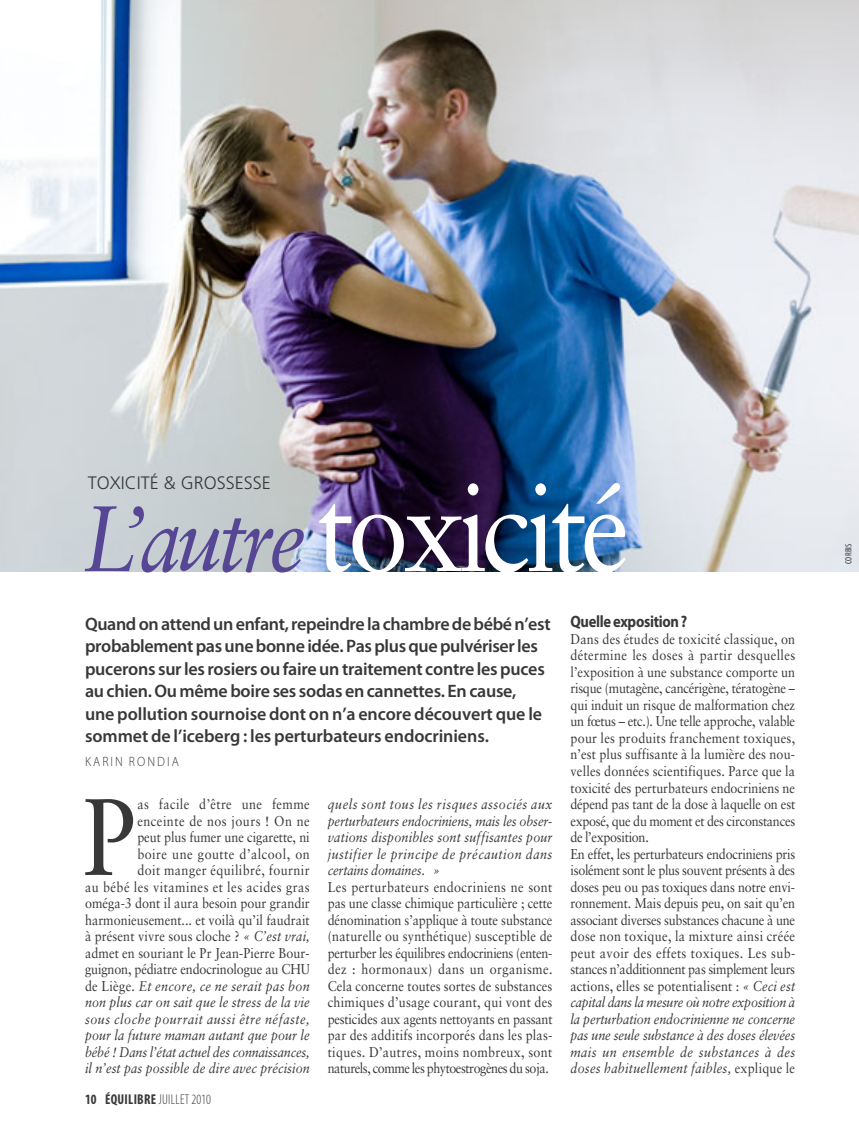
<style>
.page{position:relative;width:859px;height:1136px;background:#fff}
.page>*{position:absolute;margin:0;border:0;box-sizing:border-box;transform-origin:0 0}
.t1{font:123.75px "Sabon";letter-spacing:-.05em;color:#fff;scale:.88 1}
.t2{font:108.75px "Sabon";color:#393839;scale:.88 1}
.t3{font:600 18px/22.5px "Myriad Pro";letter-spacing:-.015em;color:#393839}
.t4{font:300 18px "Frutiger";color:#393839}
.t5{font:700 16.5px "Myriad Pro";letter-spacing:-.02em;color:#393839;scale:.88 1}
.t6{font:14.25px/16.5px "Sabon";color:#393839;text-align:right;scale:.88 1}
.t7{font:italic 14.25px/16.5px "Sabon";letter-spacing:.04em;color:#393839;text-align:justify;scale:.88 1}
.t8{font:700 condensed 14.25px "Myriad Pro";letter-spacing:.02em;color:#393839;scale:.95 1}
.t9{font:300 13.5px "Myriad Pro";letter-spacing:.17em;color:#393839;scale:.9 1}
.t10{font:condensed 9px "Myriad Pro";letter-spacing:.02em;color:#393839}
.s1{font-style:italic;font-size:92.85px;color:#564694}
.s2{font-style:italic}
.s3{font-weight:300}
</style>
<div class="page">
<img style="left:0;top:0;width:859px;height:571px">
<p class="t4" style="left:88px;top:475px;width:184px">TOXICITÉ &amp; GROSSESSE</p>
<h1 class="t1" style="left:82px;top:476px;width:623px"><span class="s1">L’autre</span> toxicité</h1>
<p class="t3" style="left:85px;top:614px;width:467px">Quand on attend un enfant, repeindre la chambre de bébé n’est probablement pas une bonne idée. Pas plus que pulvériser les pucerons sur les rosiers ou faire un traitement contre les puces au chien. Ou même boire ses sodas en cannettes. En cause,<br>une pollution sournoise dont on n’a encore découvert que le sommet de l’iceberg : les perturbateurs endocriniens.</p>
<p class="t9" style="left:85px;top:753px;width:106px">KARIN RONDIA</p>
<p class="t6" style="left:85px;top:797px;width:257px">as facile d’être une femme<br>enceinte de nos jours ! On ne<br>peut plus fumer une cigarette, ni<br>boire une goutte d’alcool, on<br>doit manger équilibré, fournir<br>au bébé les vitamines et les acides gras oméga-3 dont il aura besoin pour grandir harmonieusement... et voilà qu’il faudrait à présent vivre sous cloche ? <span class="s2">« C’est vrai, </span>admet en souriant le Pr Jean-Pierre Bour&shy;guignon, pédiatre endocrinologue au CHU de Liège. <span class="s2">Et encore, ce ne serait pas bon non plus car on sait que le stress de la vie sous cloche pourrait aussi être néfaste, pour la future maman autant que pour le bébé ! Dans l’état actuel des connaissances, il n’est pas possible de dire avec précision</span></p>
<p class="t7" style="left:328px;top:797px;width:257px">quels sont tous les risques associés aux perturbateurs endocriniens, mais les obser&shy;vations disponibles sont suffisantes pour justifier le principe de précaution dans certains domaines. »</p>
<h2 class="t2" style="left:83px;top:791px;width:62px">P</h2>
<p class="t6" style="left:328px;top:879px;width:257px;text-align:justify">Les perturbateurs endocriniens ne sont pas une classe chimique particulière ; cette dénomination s’applique à toute substance (naturelle ou synthétique) susceptible de perturber les équilibres endocriniens (enten&shy;dez : hormonaux) dans un organisme.<br>Cela concerne toutes sortes de substances chimiques d’usage courant, qui vont des pesticides aux agents nettoyants en passant par des additifs incorporés dans les plas&shy;tiques. D’autres, moins nombreux, sont naturels, comme les phytoestrogènes du soja.</p>
<p class="t8" style="left:85px;top:1090px;width:134px">10 ÉQUILIBRE <span class="s3">JUILLET 2010</span></p>
<p class="t5" style="left:570px;top:615px;width:134px">Quelle exposition ?</p>
<p class="t6" style="left:570px;top:632px;width:257px;text-align:left">Dans des études de toxicité classique, on détermine les doses à partir desquelles l’exposition à une substance comporte un risque (mutagène, cancérigène, tératogène – qui induit un risque de malformation chez un fœtus – etc.). Une telle approche, valable pour les produits franchement toxiques, n’est plus suffisante à la lumière des nou&shy;velles données scientifiques. Parce que la toxicité des perturbateurs endocriniens ne dépend pas tant de la dose à laquelle on est exposé, que du moment et des circonstances de l’exposition.<br>En effet, les perturbateurs endocriniens pris isolément sont le plus souvent présents à des doses peu ou pas toxiques dans notre envi&shy;ronnement. Mais depuis peu, on sait qu’en associant diverses substances chacune à une dose non toxique, la mixture ainsi créée peut avoir des effets toxiques. Les sub&shy;stances n’additionnent pas simplement leurs actions, elles se potentialisent : <span class="s2">« Ceci est capital dans la mesure où notre exposition à la perturbation endocrinienne ne concerne pas une seule substance à des doses élevées mais un ensemble de substances à des doses habituellement faibles,</span> explique le</p>
<p class="t10" style="left:843px;top:564px;width:22px;rotate:-90deg">CORBIS</p>
</div>
